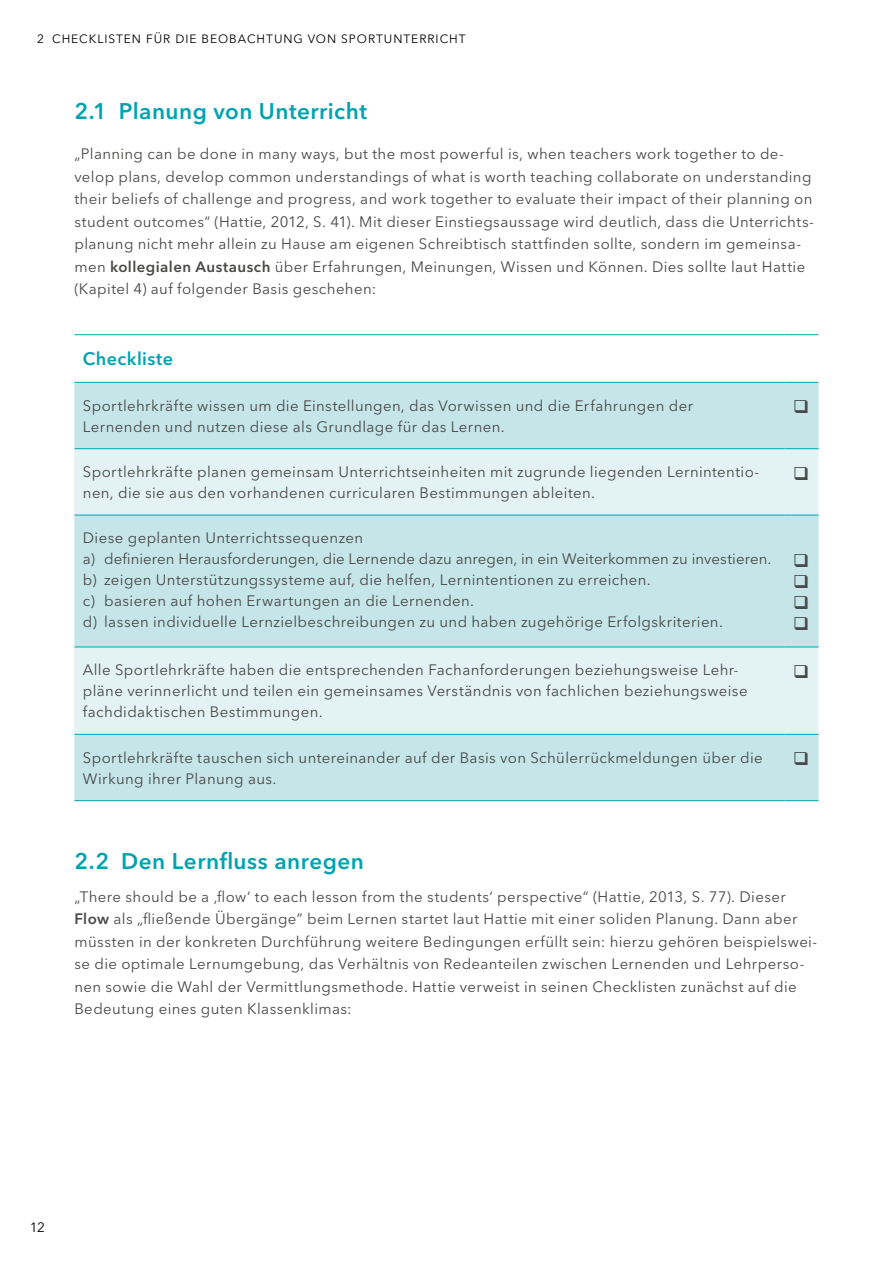
<style>
.page{position:relative;width:893px;height:1263px;background:#fff}
.page>*{position:absolute;margin:0;border:0;box-sizing:border-box;transform-origin:0 0}
.Ü2{font:600 22.5px "Avenir Next LT Pro";letter-spacing:.02em;color:#00a3af}
.Ü_3{font:600 18px "Avenir Next LT Pro";letter-spacing:.025em;color:#00a3af}
.Fließtext{font:15px/22.5px "Avenir Next LT Pro";letter-spacing:.025em;color:#494948}
.Fließtext-2{font:15px "Avenir Next LT Pro";letter-spacing:.005em;color:#494948}
.t1{font:13.5px "Avenir Next LT Pro";color:#000}
.t2{font:12px "Avenir Next LT Pro";letter-spacing:.08em;color:#000}
.s1{font-weight:600}
</style>
<div class="page">
<div style="left:74px;top:383px;width:745px;height:417px;background:#c5e5e9"></div>
<svg style="left:74px;top:449px;width:745px;height:285px;background:#d4ebee"></svg>
<hr style="left:74px;top:334px;width:710px;height:1px;background:#00a3af">
<hr style="left:784px;top:334px;width:35px;height:1px;background:#00a3af">
<hr style="left:74px;top:382px;width:710px;height:1px;background:#00a3af">
<hr style="left:784px;top:382px;width:35px;height:1px;background:#00a3af">
<hr style="left:74px;top:448px;width:710px;height:1px;background:#00a3af">
<hr style="left:784px;top:448px;width:35px;height:1px;background:#00a3af">
<hr style="left:74px;top:515px;width:710px;height:1px;background:#00a3af">
<hr style="left:784px;top:515px;width:35px;height:1px;background:#00a3af">
<hr style="left:74px;top:647px;width:710px;height:1px;background:#00a3af">
<hr style="left:784px;top:647px;width:35px;height:1px;background:#00a3af">
<hr style="left:74px;top:734px;width:710px;height:1px;background:#00a3af">
<hr style="left:784px;top:734px;width:35px;height:1px;background:#00a3af">
<hr style="left:74px;top:800px;width:710px;height:1px;background:#00a3af">
<hr style="left:784px;top:800px;width:35px;height:1px;background:#00a3af">
<svg style="left:795px;top:400px;width:13px;height:13px"></svg>
<svg style="left:795px;top:466px;width:13px;height:14px"></svg>
<svg style="left:795px;top:554px;width:13px;height:13px"></svg>
<svg style="left:795px;top:575px;width:13px;height:13px"></svg>
<svg style="left:795px;top:596px;width:13px;height:13px"></svg>
<svg style="left:795px;top:617px;width:13px;height:13px"></svg>
<svg style="left:795px;top:665px;width:13px;height:13px"></svg>
<svg style="left:795px;top:752px;width:13px;height:13px"></svg>
<p class="t2" style="left:37px;top:32px;width:430px">2 CHECKLISTEN FÜR DIE BEOBACHTUNG VON SPORTUNTERRICHT</p>
<p class="Ü2" style="left:74px;top:98px;width:294px">2.1 Planung von Unterricht</p>
<p class="Fließtext" style="left:74px;top:143px;width:741px">„Planning can be done in many ways, but the most powerful is, when teachers work together to de&shy;velop plans, develop common understandings of what is worth teaching collaborate on understanding their beliefs of challenge and progress, and work together to evaluate their impact of their planning on student outcomes“ (Hattie, 2012, S. 41). Mit dieser Einstiegsaussage wird deutlich, dass die Unterrichts&shy;planung nicht mehr allein zu Hause am eigenen Schreibtisch stattfinden sollte, sondern im gemeinsa&shy;men <span class="s1">kollegialen Austausch</span> über Erfahrungen, Meinungen, Wissen und Können. Dies sollte laut Hattie (Kapitel 4) auf folgender Basis geschehen:</p>
<p class="Ü_3" style="left:83px;top:348px;width:92px">Checkliste</p>
<p class="Fließtext" style="left:83px;top:395px;width:612px;line-height:21px">Sportlehrkräfte wissen um die Einstellungen, das Vorwissen und die Erfahrungen der<br>Lernenden und nutzen diese als Grundlage für das Lernen.</p>
<p class="Fließtext" style="left:83px;top:461px;width:678px;line-height:21px">Sportlehrkräfte planen gemeinsam Unterrichtseinheiten mit zugrunde liegenden Lernintentio&shy;nen, die sie aus den vorhandenen curricularen Bestimmungen ableiten.</p>
<p class="Fließtext" style="left:83px;top:527px;width:282px">Diese geplanten Unterrichtssequenzen</p>
<p class="Fließtext-2" style="left:83px;top:550px;width:690px">a) definieren Herausforderungen, die Lernende dazu anregen, in ein Weiterkommen zu investieren.</p>
<p class="Fließtext" style="left:83px;top:569px;width:569px">b) zeigen Unterstützungssysteme auf, die helfen, Lernintentionen zu erreichen.</p>
<p class="Fließtext" style="left:83px;top:590px;width:393px">c) basieren auf hohen Erwartungen an die Lernenden.</p>
<p class="Fließtext" style="left:83px;top:611px;width:641px">d) lassen individuelle Lernzielbeschreibungen zu und haben zugehörige Erfolgskriterien.</p>
<p class="Fließtext" style="left:83px;top:659px;width:666px;line-height:21px">Alle Sportlehrkräfte haben die entsprechenden Fachanforderungen beziehungsweise Lehr&shy;pläne verinnerlicht und teilen ein gemeinsames Verständnis von fachlichen beziehungsweise fachdidaktischen Bestimmungen.</p>
<p class="Fließtext" style="left:83px;top:747px;width:681px;line-height:21px">Sportlehrkräfte tauschen sich untereinander auf der Basis von Schülerrückmeldungen über die<br>Wirkung ihrer Planung aus.</p>
<p class="Ü2" style="left:74px;top:848px;width:291px">2.2 Den Lernfluss anregen</p>
<p class="Fließtext" style="left:74px;top:885px;width:744px">„There should be a ‚flow‘ to each lesson from the students‘ perspective“ (Hattie, 2013, S. 77). Dieser <span class="s1">Flow</span> als „fließende Übergänge” beim Lernen startet laut Hattie mit einer soliden Planung. Dann aber müssten in der konkreten Durchführung weitere Bedingungen erfüllt sein: hierzu gehören beispielswei&shy;se die optimale Lernumgebung, das Verhältnis von Redeanteilen zwischen Lernenden und Lehrperso&shy;nen sowie die Wahl der Vermittlungsmethode. Hattie verweist in seinen Checklisten zunächst auf die Bedeutung eines guten Klassenklimas:</p>
<p class="t1" style="left:30px;top:1219px;width:17px">12</p>
</div>
